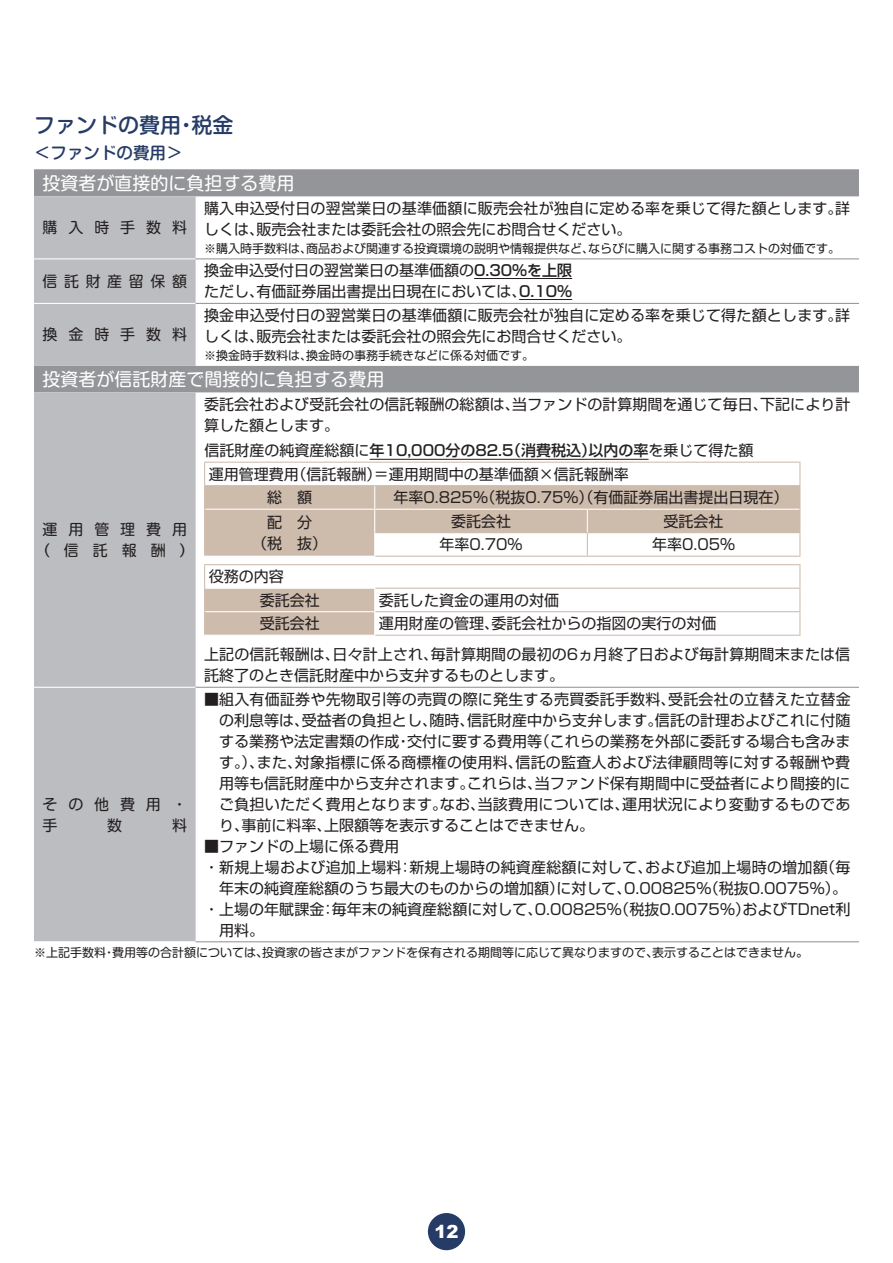
<style>
.page{position:relative;width:893px;height:1263px;background:#fff}
.page>*{position:absolute;margin:0;border:0;box-sizing:border-box;transform-origin:0 0}
.t1{font:500 21px "Shin M Go Pro";color:#263c67}
.t2{font:18px "Shin M Go Pro";color:#fff}
.t3{font:900 18px "Arial";color:#fff}
.t4{font:500 16.5px "Shin M Go Pro";color:#263c67}
.t5{font:15px/21px "Shin Go Pro";color:#231f20}
.t6{font:500 15px "Shin Go Pro";color:#231f20}
.t7{font:15px/21px "Shin M Go Pro";letter-spacing:.73em;color:#231f20;text-align:center}
.t8{font:15px "Shin M Go Pro";letter-spacing:.44em;color:#231f20}
.t9{font:12px "Shin Go Pro";color:#231f20}
.t10{font:12px "Shin M Go Pro";color:#231f20}
.s1{font-weight:500}
.s2{font-weight:400}
</style>
<div class="page">
<div style="left:428px;top:1213px;width:37px;height:37px;background:#263c67;border-radius:50%"></div>
<svg style="left:34px;top:170px;width:825px;height:222px"></svg>
<div style="left:34px;top:196px;width:162px;height:745px;background:#bcbdc0"></div>
<hr style="left:34px;top:258px;width:162px;height:1px;background:#fff">
<hr style="left:34px;top:303px;width:162px;height:1px;background:#fff">
<hr style="left:34px;top:687px;width:162px;height:1px;background:#fff">
<hr style="left:34px;top:169px;width:162px;height:1px;background:#939598">
<hr style="left:196px;top:169px;width:663px;height:1px;background:#939598">
<hr style="left:196px;top:258px;width:663px;height:1px;background:#939598">
<hr style="left:196px;top:303px;width:663px;height:1px;background:#939598">
<hr style="left:196px;top:687px;width:663px;height:1px;background:#939598">
<hr style="left:196px;top:941px;width:663px;height:1px;background:#939598">
<hr style="left:474px;top:278px;width:98px;height:1px;background:#231f20">
<hr style="left:519px;top:299px;width:53px;height:1px;background:#231f20">
<svg style="left:205px;top:486px;width:594px;height:149px"></svg>
<div style="left:205px;top:556px;width:595px;height:9px;background:#fff"></div>
<hr style="left:204px;top:462px;width:171px;height:1px;background:#cdbbac">
<hr style="left:375px;top:462px;width:212px;height:1px;background:#cdbbac">
<hr style="left:587px;top:462px;width:213px;height:1px;background:#cdbbac">
<hr style="left:204px;top:485px;width:171px;height:1px;background:#cdbbac">
<svg style="left:204px;top:463px;width:1px;height:93px"></svg>
<hr style="left:375px;top:556px;width:212px;height:1px;background:#cdbbac">
<hr style="left:587px;top:556px;width:213px;height:1px;background:#cdbbac">
<hr style="left:375px;top:588px;width:212px;height:1px;background:#cdbbac">
<hr style="left:587px;top:588px;width:213px;height:1px;background:#cdbbac">
<hr style="left:375px;top:611px;width:212px;height:1px;background:#cdbbac">
<hr style="left:587px;top:611px;width:213px;height:1px;background:#cdbbac">
<hr style="left:375px;top:635px;width:212px;height:1px;background:#cdbbac">
<hr style="left:587px;top:635px;width:213px;height:1px;background:#cdbbac">
<hr style="left:205px;top:588px;width:170px;height:1px;background:#fff">
<hr style="left:205px;top:611px;width:170px;height:1px;background:#fff">
<hr style="left:205px;top:509px;width:170px;height:1px;background:#fff">
<svg style="left:374px;top:589px;width:1px;height:46px"></svg>
<svg style="left:374px;top:463px;width:426px;height:93px"></svg>
<hr style="left:204px;top:564px;width:171px;height:1px;background:#cdbbac">
<svg style="left:204px;top:565px;width:1px;height:70px"></svg>
<hr style="left:375px;top:564px;width:212px;height:1px;background:#cdbbac">
<hr style="left:587px;top:564px;width:213px;height:1px;background:#cdbbac">
<svg style="left:799px;top:565px;width:1px;height:70px"></svg>
<hr style="left:370px;top:459px;width:278px;height:1px;background:#231f20">
<h1 class="t1" style="left:34px;top:108px;width:201px">ファンドの費用・税金</h1>
<p class="t4" style="left:34px;top:139px;width:150px">＜ファンドの費用＞</p>
<p class="t2" style="left:43px;top:169px;width:254px">投資者が直接的に負担する費用</p>
<p class="t7" style="left:43px;top:215px;width:146px">購入時手数料</p>
<p class="t5" style="left:204px;top:196px;width:648px">購入申込受付日の翌営業日の基準価額に販売会社が独自に定める率を乗じて得た額とします。詳しくは、販売会社または委託会社の照会先にお問合せください。</p>
<p class="t9" style="left:204px;top:239px;width:637px">※購入時手数料は、商品および関連する投資環境の説明や情報提供など、ならびに購入に関する事務コストの対価です。</p>
<p class="t8" style="left:43px;top:269px;width:146px">信託財産留保額</p>
<p class="t5" style="left:204px;top:258px;width:370px">換金申込受付日の翌営業日の基準価額の<span class="s1">0.30％を上限</span>ただし、有価証券届出書提出日現在においては、<span class="s1">0.10％</span></p>
<p class="t7" style="left:43px;top:322px;width:146px">換金時手数料</p>
<p class="t5" style="left:204px;top:303px;width:648px">換金申込受付日の翌営業日の基準価額に販売会社が独自に定める率を乗じて得た額とします。詳しくは、販売会社または委託会社の照会先にお問合せください。</p>
<p class="t9" style="left:204px;top:346px;width:331px">※換金時手数料は、換金時の事務手続きなどに係る対価です。</p>
<p class="t2" style="left:43px;top:365px;width:344px">投資者が信託財産で間接的に負担する費用</p>
<p class="t7" style="left:35px;top:517px;width:161px">運用管理費用（信託報酬）</p>
<p class="t5" style="left:204px;top:392px;width:648px">委託会社および受託会社の信託報酬の総額は、当ファンドの計算期間を通じて毎日、下記により計算した額とします。</p>
<p class="t6" style="left:205px;top:438px;width:550px"><span class="s2">信託財産の純資産総額に</span>年10,000分の82.5（消費税込）以内の率<span class="s2">を乗じて得た額</span></p>
<p class="t5" style="left:209px;top:462px;width:421px">運用管理費用（信託報酬）＝運用期間中の基準価額×信託報酬率</p>
<p class="t5" style="left:267px;top:485px;width:46px">総　額</p>
<p class="t5" style="left:394px;top:485px;width:396px">年率0.825％（税抜0.75％）（有価証券届出書提出日現在）</p>
<p class="t5" style="left:252px;top:510px;width:76px;text-align:center">配　分<br>（税　抜）</p>
<p class="t5" style="left:451px;top:509px;width:61px">委託会社</p>
<p class="t5" style="left:664px;top:509px;width:62px">受託会社</p>
<p class="t5" style="left:439px;top:532px;width:85px">年率0.70％</p>
<p class="t5" style="left:652px;top:532px;width:85px">年率0.05％</p>
<p class="t5" style="left:260px;top:563px;width:61px;line-height:23.5px;text-indent:-51px">役務の内容<br>委託会社</p>
<p class="t5" style="left:379px;top:588px;width:181px">委託した資金の運用の対価</p>
<p class="t5" style="left:204px;top:606px;width:648px;line-height:31px;text-indent:175px">運用財産の管理、委託会社からの指図の実行の対価<br>上記の信託報酬は、日々計上され、毎計算期間の最初の6ヵ月終了日および毎計算期間末または信</p>
<p class="t5" style="left:204px;top:663px;width:362px">託終了のとき信託財産中から支弁するものとします。</p>
<p class="t5" style="left:260px;top:611px;width:61px">受託会社</p>
<p class="t5" style="left:219px;top:687px;width:633px;text-align:justify;text-indent:-15px">■組入有価証券や先物取引等の売買の際に発生する売買委託手数料、受託会社の立替えた立替金の利息等は、受益者の負担とし、随時、信託財産中から支弁します。信託の計理およびこれに付随する業務や法定書類の作成・交付に要する費用等（これらの業務を外部に委託する場合も含みます。）、また、対象指標に係る商標権の使用料、信託の監査人および法律顧問等に対する報酬や費用等も信託財産中から支弁されます。これらは、当ファンド保有期間中に受益者により間接的にご負担いただく費用となります。なお、当該費用については、運用状況により変動するものであり、事前に料率、上限額等を表示することはできません。</p>
<p class="t5" style="left:204px;top:834px;width:197px">■ファンドの上場に係る費用</p>
<p class="t5" style="left:204px;top:855px;width:648px">・新規上場および追加上場料：新規上場時の純資産総額に対して、および追加上場時の増加額（毎</p>
<p class="t5" style="left:219px;top:876px;width:630px">年末の純資産総額のうち最大のものからの増加額）に対して、0.00825％（税抜0.0075％）。</p>
<p class="t5" style="left:204px;top:897px;width:648px">・上場の年賦課金：毎年末の純資産総額に対して、0.00825％（税抜0.0075％）およびTDnet利</p>
<p class="t5" style="left:219px;top:918px;width:46px">用料。</p>
<p class="t10" style="left:34px;top:942px;width:775px">※上記手数料・費用等の合計額については、投資家の皆さまがファンドを保有される期間等に応じて異なりますので、表示することはできません。</p>
<p class="t7" style="left:43px;top:792px;width:146px;text-align:left">その他費用・手</p>
<p class="t7" style="left:107px;top:813px;width:16px">数</p>
<p class="t7" style="left:172px;top:813px;width:16px">料</p>
<p class="t3" style="left:434px;top:1218px;width:26px">12</p>
</div>
